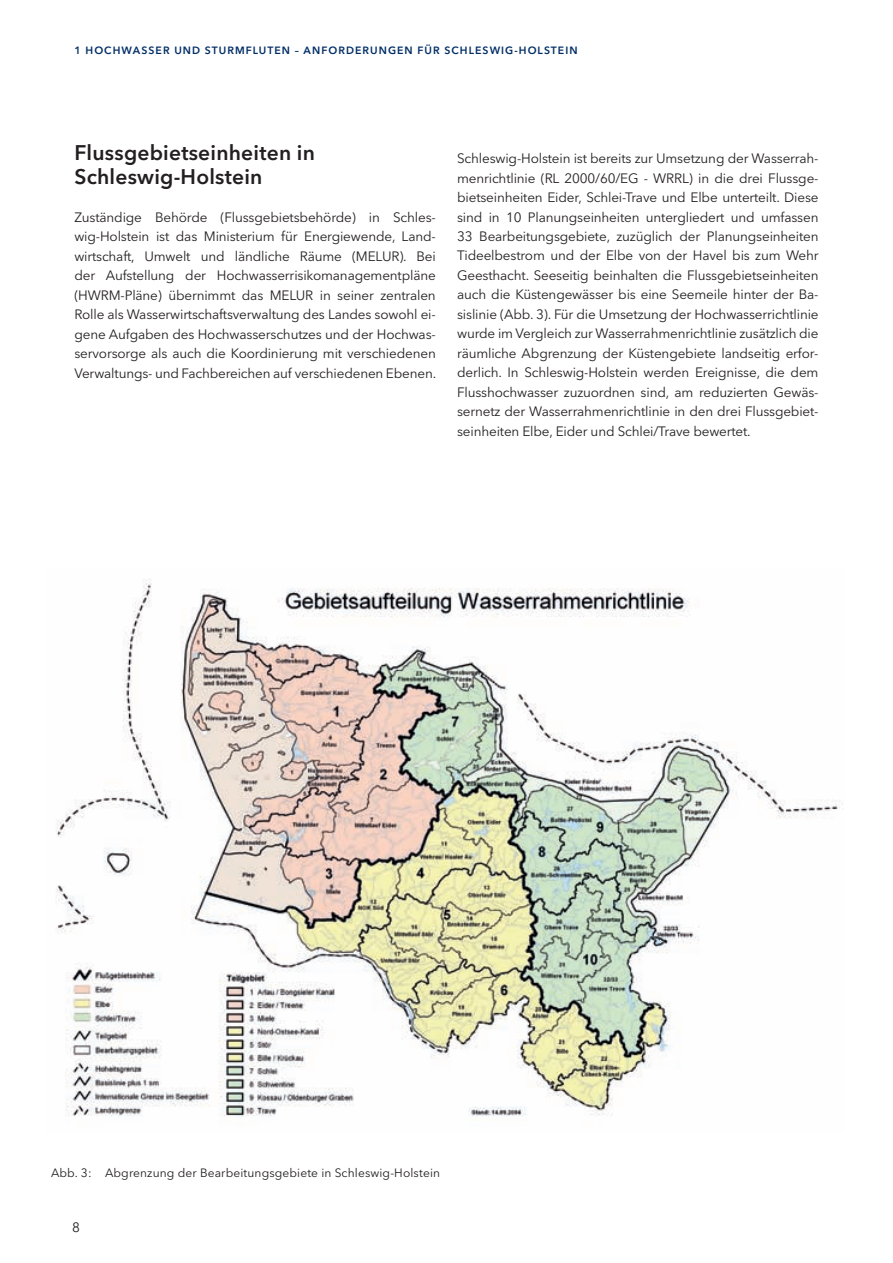
<style>
.page{position:relative;width:893px;height:1263px;background:#fff}
.page>*{position:absolute;margin:0;border:0;box-sizing:border-box;transform-origin:0 0}
.t1{font:600 21px/24px "Avenir Next LT Pro";letter-spacing:.01em;color:#231f20}
.t2{font:13.5px/19.5px "Avenir Next LT Pro";letter-spacing:-.01em;color:#231f20;text-align:justify}
.t3{font:12px "Avenir Next LT Pro";letter-spacing:.01em;color:#231f20}
.t4{font:600 10.5px "Avenir Next LT Pro";letter-spacing:.1em;color:#002d66}
</style>
<div class="page">
<img style="left:56px;top:579px;width:788px;height:538px">
<p class="t4" style="left:74px;top:44px;width:75px">1 HOCHWASSER</p>
<p class="t4" style="left:174px;top:44px;width:173px">UND STURMFLUTEN – ANFORDERU</p>
<p class="t4" style="left:379px;top:44px;width:105px">NGEN FÜR SCH LESWI</p>
<p class="t4" style="left:505px;top:44px;width:74px">G-HOLSTEI N</p>
<h1 class="t1" style="left:74px;top:141px;width:242px">FLUSSGEBIETSEINHEITEN IN<br>SCHLESWIG-HOLSTEIN</h1>
<p class="t2" style="left:74px;top:207px;width:363px">Zuständige Behörde (Flussgebietsbehörde) in Schles&shy;wig-Holstein ist das Ministerium für Energiewende, Land&shy;wirtschaft, Umwelt und ländliche Räume (MELUR). Bei der Aufstellung der Hochwasserrisikomanagementpläne (HWRM-Pläne) übernimmt das MELUR in seiner zentralen Rolle als Wasserwirtschaftsverwaltung des Landes sowohl ei&shy;gene Aufgaben des Hochwasserschutzes und der Hochwas&shy;servorsorge als auch die Koordinierung mit verschiedenen Verwaltungs- und Fachbereichen auf verschiedenen Ebenen.</p>
<p class="t2" style="left:457px;top:149px;width:363px">Schleswig-Holstein ist bereits zur Umsetzung der Wasserrah&shy;menrichtlinie (RL 2000/60/EG - WRRL) in die drei Flussge&shy;bietseinheiten Eider, Schlei-Trave und Elbe unterteilt. Diese sind in 10 Planungseinheiten untergliedert und umfassen 33 Bearbeitungsgebiete, zuzüglich der Planungseinheiten Tideelbestrom und der Elbe von der Havel bis zum Wehr Geesthacht. Seeseitig beinhalten die Flussgebietseinheiten auch die Küstengewässer bis eine Seemeile hinter der Ba&shy;sislinie (Abb. 3). Für die Umsetzung der Hochwasserrichtlinie wurde im Vergleich zur Wasserrahmenrichtlinie zusätzlich die räumliche Abgrenzung der Küstengebiete landseitig erfor&shy;derlich. In Schleswig-Holstein werden Ereignisse, die dem Flusshochwasser zuzuordnen sind, am reduzierten Gewäs&shy;sernetz der Wasserrahmenrichtlinie in den drei Flussgebiet&shy;seinheiten Elbe, Eider und Schlei/Trave bewertet.</p>
<p class="t3" style="left:51px;top:1166px;width:391px">Abb. 3: Abgrenzung der Bearbeitungsgebiete in Schleswig-Holstein</p>
<p class="t2" style="left:72px;top:1217px;width:9px">8</p>
</div>
